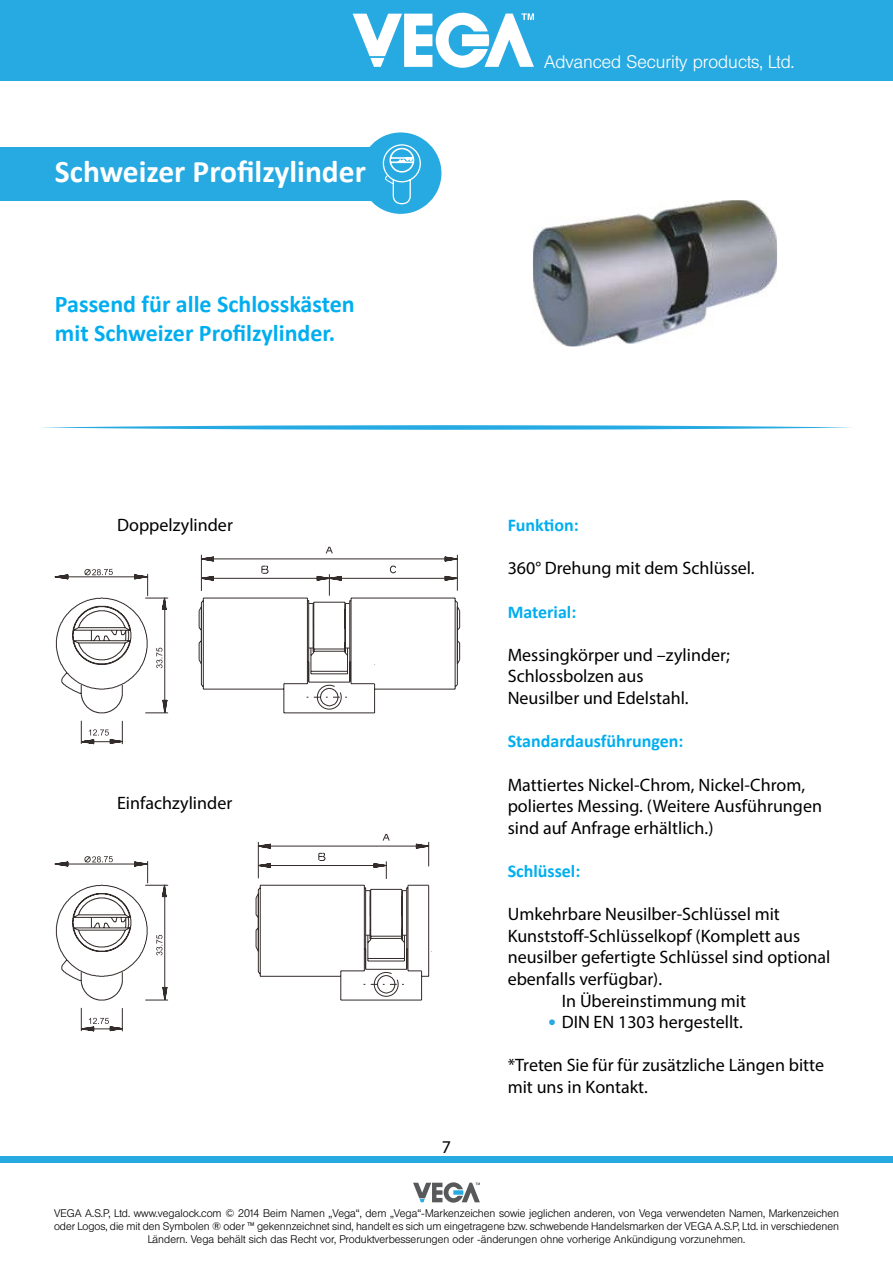
<style>
.page{position:relative;width:893px;height:1263px;background:#fff}
.page>*{position:absolute;margin:0;border:0;box-sizing:border-box;transform-origin:0 0}
.t1{font:700 31.5px "Calibri";color:#fff}
.t2{font:700 24px/28.8px "Calibri";color:#00aeef}
.t3{font:18px/21.6px "Myriad Pro";color:#000}
.t4{font:700 18px "Calibri";color:#00aeef}
.t5{font:300 18px "Helvetica BQ";color:#fff}
.t6{font:300 10.95px/13.2px "Helvetica BQ";color:#000;text-align:center}
</style>
<div class="page">
<svg style="left:413px;top:1182px;width:67px;height:21px"></svg>
<div style="left:0;top:1156px;width:893px;height:6px;background:#27aae1"></div>
<div style="left:0;top:0;width:893px;height:80px;background:#27aae1"></div>
<svg style="left:353px;top:13px;width:181px;height:55px"></svg>
<div style="left:0;top:147px;width:197px;height:53px;background:#27aae1"></div>
<div style="left:59px;top:147px;width:331px;height:53px;background:#27aae1"></div>
<div style="left:360px;top:132px;width:81px;height:82px;background:#27aae1;border-radius:50%"></div>
<svg style="left:382px;top:144px;width:39px;height:61px"></svg>
<img style="left:533px;top:200px;width:244px;height:146px">
<svg style="left:41px;top:425px;width:811px;height:5px"></svg>
<svg style="left:198px;top:546px;width:262px;height:167px"></svg>
<svg style="left:255px;top:833px;width:177px;height:167px"></svg>
<svg style="left:55px;top:569px;width:113px;height:145px"></svg>
<svg style="left:81px;top:721px;width:42px;height:23px"></svg>
<svg style="left:55px;top:856px;width:113px;height:145px"></svg>
<svg style="left:81px;top:1008px;width:42px;height:23px"></svg>
<svg style="left:549px;top:1019px;width:6px;height:6px"></svg>
<h1 class="t1" style="left:55px;top:149px;width:312px">Schweizer Profilzylinder</h1>
<h2 class="t2" style="left:55px;top:289px;width:301px">Passend für alle Schlosskästen mit Schweizer Profilzylinder.</h2>
<p class="t3" style="left:117px;top:514px;width:117px">Doppelzylinder</p>
<p class="t3" style="left:117px;top:792px;width:117px">Einfachzylinder</p>
<p class="t5" style="left:544px;top:51px;width:251px">Advanced Security products, Ltd.</p>
<p class="t3" style="left:442px;top:1136px;width:11px">7</p>
<p class="t4" style="left:508px;top:513px;width:72px">Funktion:</p>
<p class="t3" style="left:508px;top:557px;width:248px">360° Drehung mit dem Schlüssel.</p>
<p class="t4" style="left:508px;top:599px;width:70px">Material:</p>
<p class="t3" style="left:508px;top:644px;width:224px">Messingkörper und –zylinder;<br>Schlossbolzen aus<br>Neusilber und Edelstahl.</p>
<p class="t4" style="left:508px;top:729px;width:177px">Standardausführungen:</p>
<p class="t3" style="left:508px;top:773px;width:316px">Mattiertes Nickel-Chrom, Nickel-Chrom, poliertes Messing. (Weitere Ausführungen sind auf Anfrage erhältlich.)</p>
<p class="t4" style="left:508px;top:858px;width:74px">Schlüssel:</p>
<p class="t3" style="left:508px;top:903px;width:274px">Umkehrbare Neusilber-Schlüssel mit</p>
<p class="t3" style="left:508px;top:924px;width:294px">Kunststoff-Schlüsselkopf (Komplett aus</p>
<p class="t3" style="left:508px;top:946px;width:324px">neusilber gefertigte Schlüssel sind optional</p>
<p class="t3" style="left:508px;top:968px;width:156px">ebenfalls verfügbar).</p>
<p class="t3" style="left:562px;top:989px;width:186px">In Übereinstimmung mit</p>
<p class="t3" style="left:562px;top:1011px;width:183px">DIN EN 1303 hergestellt.</p>
<p class="t3" style="left:508px;top:1054px;width:318px">*Treten Sie für für zusätzliche Längen bitte mit uns in Kontakt.</p>
<p class="t6" style="left:54px;top:1206px;width:786px">VEGA A.S.P, Ltd. www.vegalock.com © 2014 Beim Namen „Vega“, dem „Vega“-Markenzeichen sowie jeglichen anderen, von Vega verwendeten Namen, Markenzeichen oder Logos, die mit den Symbolen ® oder ™ gekennzeichnet sind, handelt es sich um eingetragene bzw. schwebende Handelsmarken der VEGA A.S.P, Ltd. in verschiedenen<br>Ländern. Vega behält sich das Recht vor, Produktverbesserungen oder -änderungen ohne vorherige Ankündigung vorzunehmen.</p>
</div>
